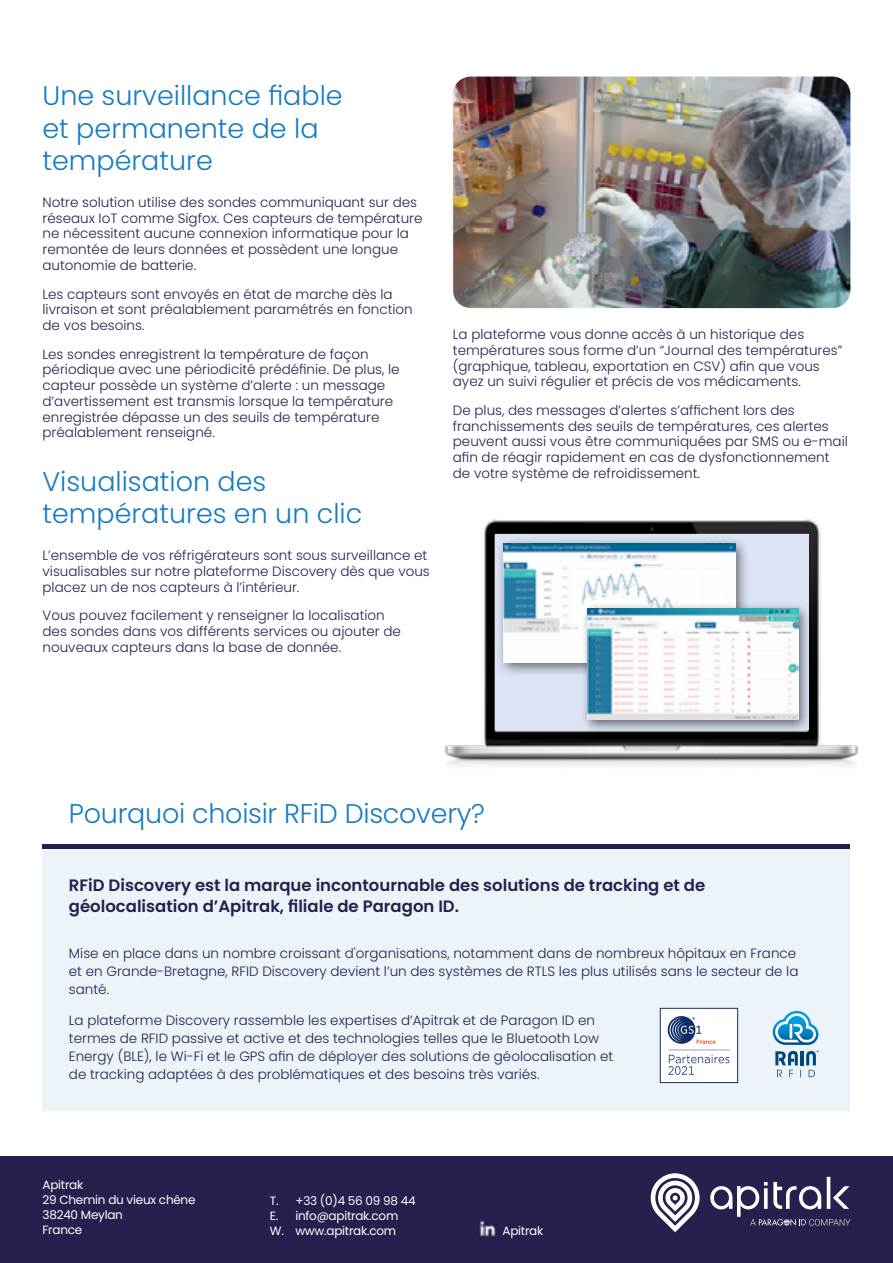
<style>
.page{position:relative;width:893px;height:1263px;background:#fff}
.page>*{position:absolute;margin:0;border:0;box-sizing:border-box;transform-origin:0 0}
.t1{font:300 27px/32.4px "Poppins";color:#167bc0}
.t2{font:600 16.5px/21px "Poppins";color:#25204d}
.t3{font:300 13.5px/15.8px "Poppins";color:#25204d}
.t4{font:12px/15px "Poppins";letter-spacing:-.02em;color:#fff}
</style>
<div class="page">
<div style="left:43px;top:846px;width:807px;height:265px;background:#ecf4fa"></div>
<div style="left:43px;top:844px;width:807px;height:5px;background:#25204d"></div>
<div style="left:0;top:1157px;width:893px;height:106px;background:#25204d"></div>
<img style="left:479px;top:1220px;width:17px;height:17px">
<svg style="left:773px;top:1011px;width:46px;height:66px"></svg>
<div style="left:660px;top:1008px;width:78px;height:74px;background:#fff"></div>
<div style="left:660px;top:1008px;width:78px;height:75px;border:1px solid #102c66"></div>
<svg style="left:668px;top:1054px;width:61px;height:21px"></svg>
<svg style="left:668px;top:1016px;width:27px;height:28px"></svg>
<svg style="left:669px;top:1017px;width:46px;height:27px"></svg>
<hr style="left:669px;top:1050px;width:60px;height:1px;background:#878787">
<svg style="left:651px;top:1173px;width:49px;height:59px"></svg>
<svg style="left:710px;top:1177px;width:140px;height:49px"></svg>
<img style="left:453px;top:77px;width:397px;height:231px">
<img style="left:444px;top:519px;width:415px;height:247px">
<div style="left:495px;top:534px;width:313px;height:196px;background:#dbe3f4"></div>
<div style="left:496px;top:536px;width:254px;height:141px;background:#000;opacity:.55"></div>
<img style="left:503px;top:544px;width:232px;height:118px">
<div style="left:581px;top:601px;width:231px;height:132px;background:#000;opacity:.55"></div>
<img style="left:587px;top:608px;width:211px;height:112px">
<h1 class="t1" style="left:43px;top:80px;width:302px">Une surveillance fiable et permanente de la température</h1>
<p class="t3" style="left:43px;top:194px;width:382px">Notre solution utilise des sondes communiquant sur des réseaux IoT comme Sigfox. Ces capteurs de température ne nécessitent aucune connexion informatique pour la remontée de leurs données et possèdent une longue autonomie de batterie.</p>
<p class="t3" style="left:43px;top:286px;width:372px">Les capteurs sont envoyés en état de marche dès la livraison et sont préalablement paramétrés en fonction de vos besoins.</p>
<p class="t3" style="left:43px;top:346px;width:359px">Les sondes enregistrent la température de façon périodique avec une périodicité prédéfinie. De plus, le capteur possède un système d’alerte : un message d’avertissement est transmis lorsque la température enregistrée dépasse un des seuils de température préalablement renseigné.</p>
<h1 class="t1" style="left:43px;top:465px;width:321px">Visualisation des températures en un clic</h1>
<p class="t3" style="left:43px;top:548px;width:389px">L’ensemble de vos réfrigérateurs sont sous surveillance et visualisables sur notre plateforme Discovery dès que vous placez un de nos capteurs à l’intérieur.</p>
<p class="t3" style="left:43px;top:608px;width:360px">Vous pouvez facilement y renseigner la localisation des sondes dans vos différents services ou ajouter de nouveaux capteurs dans la base de donnée.</p>
<p class="t3" style="left:453px;top:326px;width:391px">La plateforme vous donne accès à un historique des températures sous forme d’un “Journal des températures” (graphique, tableau, exportation en CSV) afin que vous ayez un suivi régulier et précis de vos médicaments.</p>
<p class="t3" style="left:453px;top:402px;width:396px">De plus, des messages d’alertes s’affichent lors des franchissements des seuils de températures, ces alertes peuvent aussi vous être communiquées par SMS ou e-mail afin de réagir rapidement en cas de dysfonctionnement de votre système de refroidissement.</p>
<h1 class="t1" style="left:69px;top:798px;width:418px">Pourquoi choisir RFiD Discovery?</h1>
<p class="t2" style="left:69px;top:875px;width:638px">RFiD Discovery est la marque incontournable des solutions de tracking et de géolocalisation d’Apitrak, filiale de Paragon ID.</p>
<p class="t3" style="left:69px;top:944px;width:731px;line-height:18px">Mise en place dans un nombre croissant d'organisations, notamment dans de nombreux hôpitaux en France et en Grande-Bretagne, RFID Discovery devient l’un des systèmes de RTLS les plus utilisés sans le secteur de la santé.</p>
<p class="t3" style="left:69px;top:1011px;width:546px;line-height:18px">La plateforme Discovery rassemble les expertises d’Apitrak et de Paragon ID en termes de RFID passive et active et des technologies telles que le Bluetooth Low Energy (BLE), le Wi-Fi et le GPS afin de déployer des solutions de géolocalisation et de tracking adaptées à des problématiques et des besoins très variés.</p>
<p class="t4" style="left:43px;top:1177px;width:154px">Apitrak<br>29 Chemin du vieux chêne<br>38240 Meylan<br>France</p>
<p class="t4" style="left:270px;top:1193px;width:147px">T. +33 (0)4 56 09 98 44<br>E. info@apitrak.com<br>W. www.apitrak.com</p>
<p class="t4" style="left:502px;top:1223px;width:42px">Apitrak</p>
</div>
